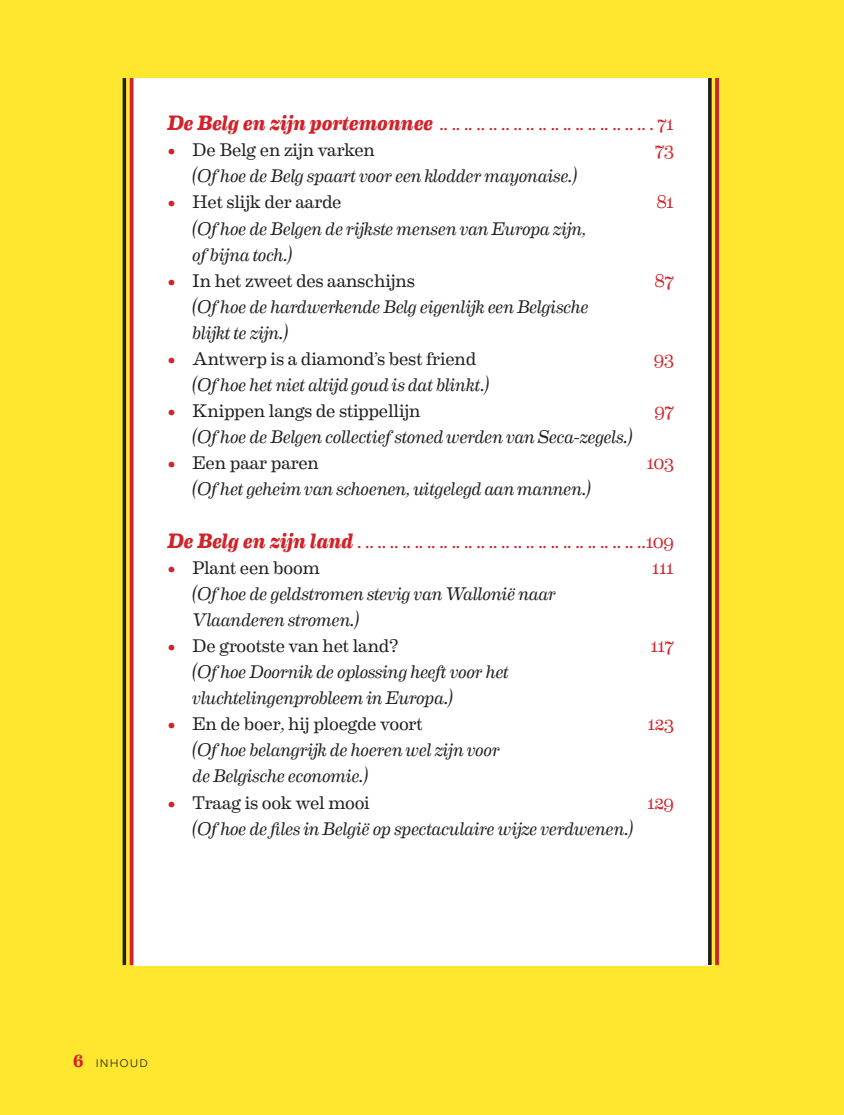
<style>
.page{position:relative;width:844px;height:1115px;background:#fff}
.page>*{position:absolute;margin:0;border:0;box-sizing:border-box;transform-origin:0 0}
.t1{font:italic 18.38px/26.1px "Eames Century Modern";letter-spacing:-.015em;color:#231f20}
.t2{font:18.38px "Eames Century Modern";letter-spacing:-.01em;color:#231f20}
.t3{font:18.38px "Eames Century Modern";letter-spacing:-.03em;color:#d1232a}
.t4{font:300 14px "Proxima Nova";letter-spacing:.075em;color:#231f20}
.s1{font-weight:700;font-style:italic;font-size:21px}
.s2{color:#d1232a}
.s3{font-family:"Eames Century Modern";font-weight:700;font-size:17.5px;color:#d1232a}
</style>
<div class="page">
<div style="left:0;top:0;width:843px;height:1114px;background:#ffe62f"></div>
<div style="left:133px;top:78px;width:580px;height:887px;background:#fff"></div>
<hr style="left:123px;top:78px;width:3px;height:887px;background:#231f20">
<svg style="left:126px;top:78px;width:4px;height:887px"></svg>
<hr style="left:130px;top:78px;width:3px;height:887px;background:#d1232a">
<svg style="left:708px;top:78px;width:3px;height:887px;background:#272324"></svg>
<hr style="left:711px;top:78px;width:3px;height:887px;background:#ffe62f">
<svg style="left:715px;top:78px;width:3px;height:887px;background:#d2292a"></svg>
<p class="t3" style="left:167px;top:110px;width:507px"><span class="s1">De Belg en zijn portemonnee</span> . . . . . . . . . . . . . . . . . . . . . . . . . . . . . . . . . . .71</p>
<p class="t2" style="left:167px;top:136px;width:209px"><span class="s2">•</span> De Belg en zijn varken</p>
<p class="t3" style="left:654px;top:136px;width:21px">73</p>
<p class="t1" style="left:192px;top:162px;width:386px">(Of hoe de Belg spaart voor een klodder mayonaise.)</p>
<p class="t2" style="left:167px;top:188px;width:176px"><span class="s2">•</span> Het slijk der aarde</p>
<p class="t3" style="left:656px;top:188px;width:19px">81</p>
<p class="t1" style="left:192px;top:214px;width:395px">(Of hoe de Belgen de rijkste mensen van Europa zijn, of bijna toch.)</p>
<p class="t2" style="left:167px;top:267px;width:249px"><span class="s2">•</span> In het zweet des aanschijns</p>
<p class="t3" style="left:654px;top:267px;width:21px">87</p>
<p class="t1" style="left:192px;top:292px;width:398px">(Of hoe de hardwerkende Belg eigenlijk een Belgische blijkt te zijn.)</p>
<p class="t2" style="left:167px;top:345px;width:310px"><span class="s2">•</span> Antwerp is a diamond’s best friend</p>
<p class="t3" style="left:653px;top:345px;width:22px">93</p>
<p class="t1" style="left:192px;top:370px;width:298px">(Of hoe het niet altijd goud is dat blinkt.)</p>
<p class="t2" style="left:167px;top:397px;width:255px"><span class="s2">•</span> Knippen langs de stippellijn</p>
<p class="t3" style="left:654px;top:397px;width:21px">97</p>
<p class="t1" style="left:192px;top:422px;width:441px">(Of hoe de Belgen collectief stoned werden van Seca-zegels.)</p>
<p class="t2" style="left:167px;top:449px;width:153px"><span class="s2">•</span> Een paar paren</p>
<p class="t3" style="left:646px;top:449px;width:29px">103</p>
<p class="t1" style="left:192px;top:475px;width:400px">(Of het geheim van schoenen, uitgelegd aan mannen.)</p>
<p class="t3" style="left:167px;top:527px;width:195px"><span class="s1">De Belg en zijn land</span> ..............................................</p>
<p class="t3" style="left:641px;top:527px;width:34px">.109</p>
<p class="t2" style="left:167px;top:553px;width:154px"><span class="s2">•</span> Plant een boom</p>
<p class="t3" style="left:651px;top:553px;width:23px">111</p>
<p class="t1" style="left:192px;top:579px;width:365px">(Of hoe de geldstromen stevig van Wallonië naar<br>Vlaanderen stromen.)</p>
<p class="t2" style="left:167px;top:632px;width:232px"><span class="s2">•</span> De grootste van het land?</p>
<p class="t3" style="left:650px;top:632px;width:25px">117</p>
<p class="t1" style="left:192px;top:657px;width:318px">(Of hoe Doornik de oplossing heeft voor het vluchtelingenprobleem in Europa.)</p>
<p class="t2" style="left:167px;top:710px;width:256px"><span class="s2">•</span> En de boer, hij ploegde voort</p>
<p class="t3" style="left:647px;top:710px;width:28px">123</p>
<p class="t1" style="left:192px;top:735px;width:309px">(Of hoe belangrijk de hoeren wel zijn voor de Belgische economie.)</p>
<p class="t2" style="left:167px;top:788px;width:204px"><span class="s2">•</span> Traag is ook wel mooi</p>
<p class="t3" style="left:647px;top:788px;width:28px">129</p>
<p class="t1" style="left:192px;top:813px;width:442px">(Of hoe de files in België op spectaculaire wijze verdwenen.)</p>
<p class="t4" style="left:73px;top:1052px;width:76px"><span class="s3">6</span> Inhoud</p>
</div>
